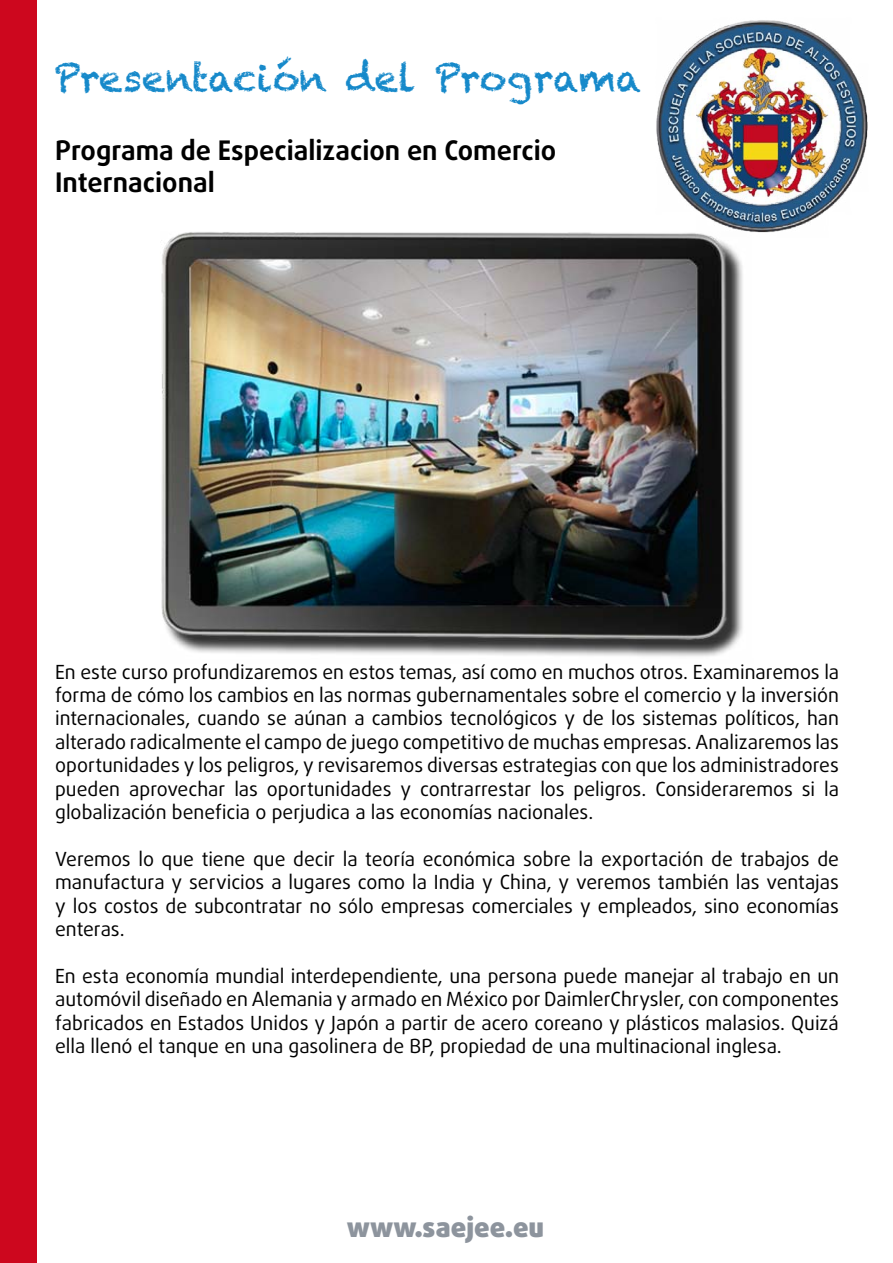
<style>
.page{position:relative;width:893px;height:1263px;background:#fff}
.page>*{position:absolute;margin:0;border:0;box-sizing:border-box;transform-origin:0 0}
.t1{font:37.5px "Chalkduster";color:#1689ca}
.t2{font:700 27px/32.4px "Daxline Pro";color:#000}
.t3{font:900 27px "Daxline Pro";color:#8d949d}
.t4{font:19.5px/23.4px "Daxline Pro";color:#000;text-align:justify}
</style>
<div class="page">
<div style="left:0;top:0;width:37px;height:1263px;background:#cd071e"></div>
<img style="left:656px;top:20px;width:212px;height:211px">
<img style="left:161px;top:199px;width:621px;height:458px">
<h1 class="t1" style="left:54px;top:56px;width:590px">Presentación del Programa</h1>
<h2 class="t2" style="left:55px;top:134px;width:503px">Programa de Especializacion en Comercio<br>Internacional</h2>
<p class="t4" style="left:55px;top:660px;width:785px">En este curso profundizaremos en estos temas, así como en muchos otros. Examinaremos la forma de cómo los cambios en las normas gubernamentales sobre el comercio y la inversión internacionales, cuando se aúnan a cambios tecnológicos y de los sistemas políticos, han alterado radicalmente el campo de juego competitivo de muchas empresas. Analizaremos las oportunidades y los peligros, y revisaremos diversas estrategias con que los administradores pueden aprovechar las oportunidades y contrarrestar los peligros. Consideraremos si la globalización beneficia o perjudica a las economías nacionales.</p>
<p class="t4" style="left:55px;top:847px;width:785px">Veremos lo que tiene que decir la teoría económica sobre la exportación de trabajos de manufactura y servicios a lugares como la India y China, y veremos también las ventajas y los costos de subcontratar no sólo empresas comerciales y empleados, sino economías enteras.</p>
<p class="t4" style="left:55px;top:964px;width:785px">En esta economía mundial interdependiente, una persona puede manejar al trabajo en un automóvil diseñado en Alemania y armado en México por DaimlerChrysler, con componentes fabricados en Estados Unidos y Japón a partir de acero coreano y plásticos malasios. Quizá ella llenó el tanque en una gasolinera de BP, propiedad de una multinacional inglesa.</p>
<h2 class="t3" style="left:347px;top:1209px;width:199px">www.saejee.eu</h2>
</div>
